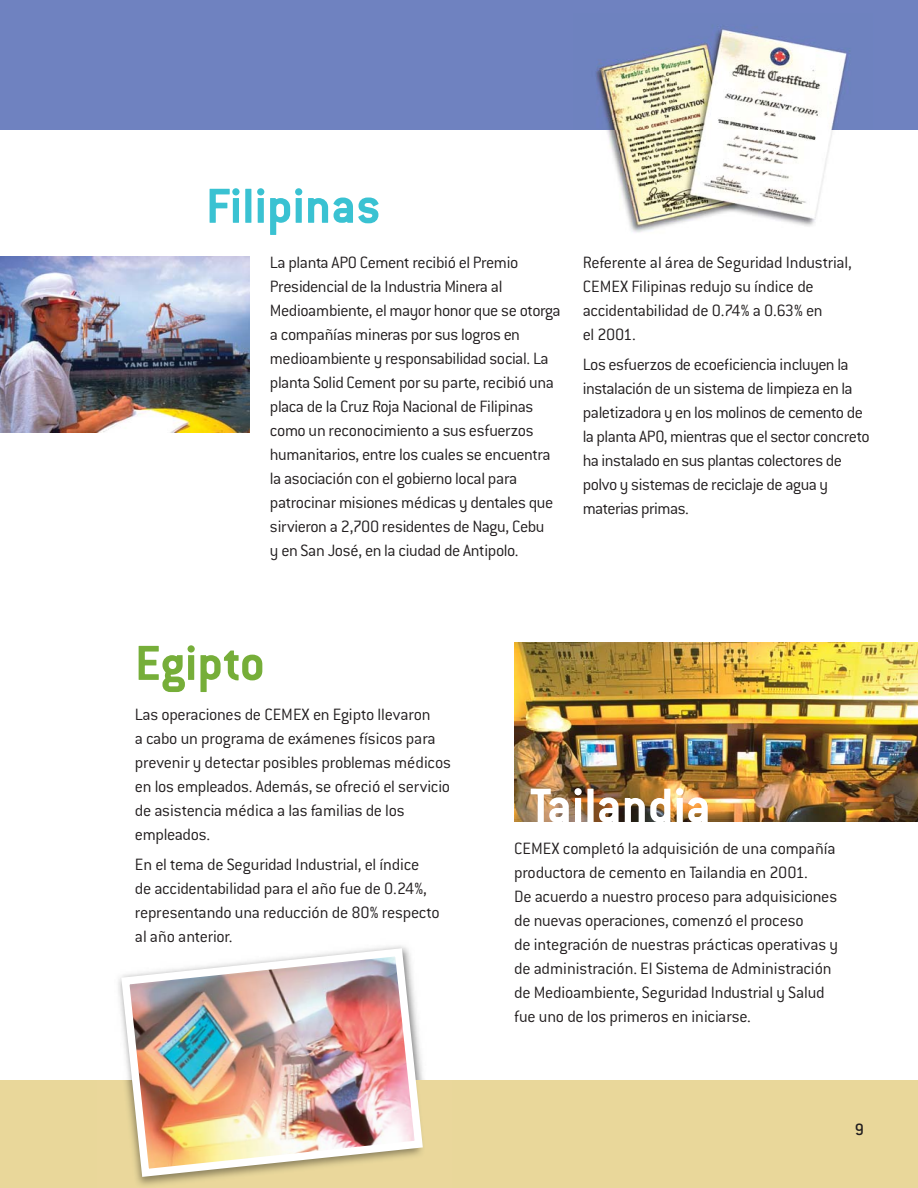
<style>
.page{position:relative;width:918px;height:1188px;background:#fff}
.page>*{position:absolute;margin:0;border:0;box-sizing:border-box;transform-origin:0 0}
.t1{font:700 54px "Conduit ITC";color:#3ac2d2}
.t2{font:700 54px "Conduit ITC";color:#fff}
.t3{font:700 54px "Conduit ITC";color:#76ae39}
.t4{font:300 18px/24px "Conduit ITC";letter-spacing:-.02em;color:#231f20}
.t5{font:500 18px "Conduit ITC";color:#231f20}
</style>
<div class="page">
<div style="left:0;top:0;width:918px;height:130px;background:#6f82c0"></div>
<img style="left:596px;top:25px;width:254px;height:208px">
<div style="left:1px;top:1080px;width:917px;height:108px;background:#e9d79a"></div>
<img style="left:118px;top:945px;width:306px;height:236px">
<img style="left:514px;top:642px;width:404px;height:180px">
<img style="left:0;top:256px;width:250px;height:176px">
<h1 class="t1" style="left:206px;top:173px;width:176px">Filipinas</h1>
<p class="t4" style="left:270px;top:250px;width:292px">La planta APO Cement recibió el Premio Presidencial de la Industria Minera al Medioambiente, el mayor honor que se otorga a compañías mineras por sus logros en medioambiente y responsabilidad social. La planta Solid Cement por su parte, recibió una placa de la Cruz Roja Nacional de Filipinas como un reconocimiento a sus esfuerzos humanitarios, entre los cuales se encuentra la asociación con el gobierno local para patrocinar misiones médicas y dentales que sirvieron a 2,700 residentes de Nagu, Cebu<br>y en San José, en la ciudad de Antipolo.</p>
<p class="t4" style="left:583px;top:250px;width:271px">Referente al área de Seguridad Industrial,<br>CEMEX Filipinas redujo su índice de accidentabilidad de 0.74% a 0.63% en<br>el 2001.</p>
<p class="t4" style="left:583px;top:352px;width:288px">Los esfuerzos de ecoeficiencia incluyen la instalación de un sistema de limpieza en la paletizadora y en los molinos de cemento de la planta APO, mientras que el sector concreto ha instalado en sus plantas colectores de polvo y sistemas de reciclaje de agua y materias primas.</p>
<h1 class="t3" style="left:135px;top:630px;width:131px">Egipto</h1>
<p class="t4" style="left:135px;top:701px;width:318px">Las operaciones de CEMEX en Egipto llevaron<br>a cabo un programa de exámenes físicos para prevenir y detectar posibles problemas médicos en los empleados. Además, se ofreció el servicio de asistencia médica a las familias de los empleados.</p>
<p class="t4" style="left:135px;top:851px;width:306px">En el tema de Seguridad Industrial, el índice de accidentabilidad para el año fue de 0.24%, representando una reducción de 80% respecto al año anterior.</p>
<h1 class="t2" style="left:530px;top:772px;width:182px">Tailandia</h1>
<p class="t4" style="left:514px;top:836px;width:325px">CEMEX completó la adquisición de una compañía productora de cemento en Tailandia en 2001.<br>De acuerdo a nuestro proceso para adquisiciones de nuevas operaciones, comenzó el proceso<br>de integración de nuestras prácticas operativas y de administración. El Sistema de Administración de Medioambiente, Seguridad Industrial y Salud fue uno de los primeros en iniciarse.</p>
<p class="t5" style="left:855px;top:1118px;width:11px">9</p>
</div>
